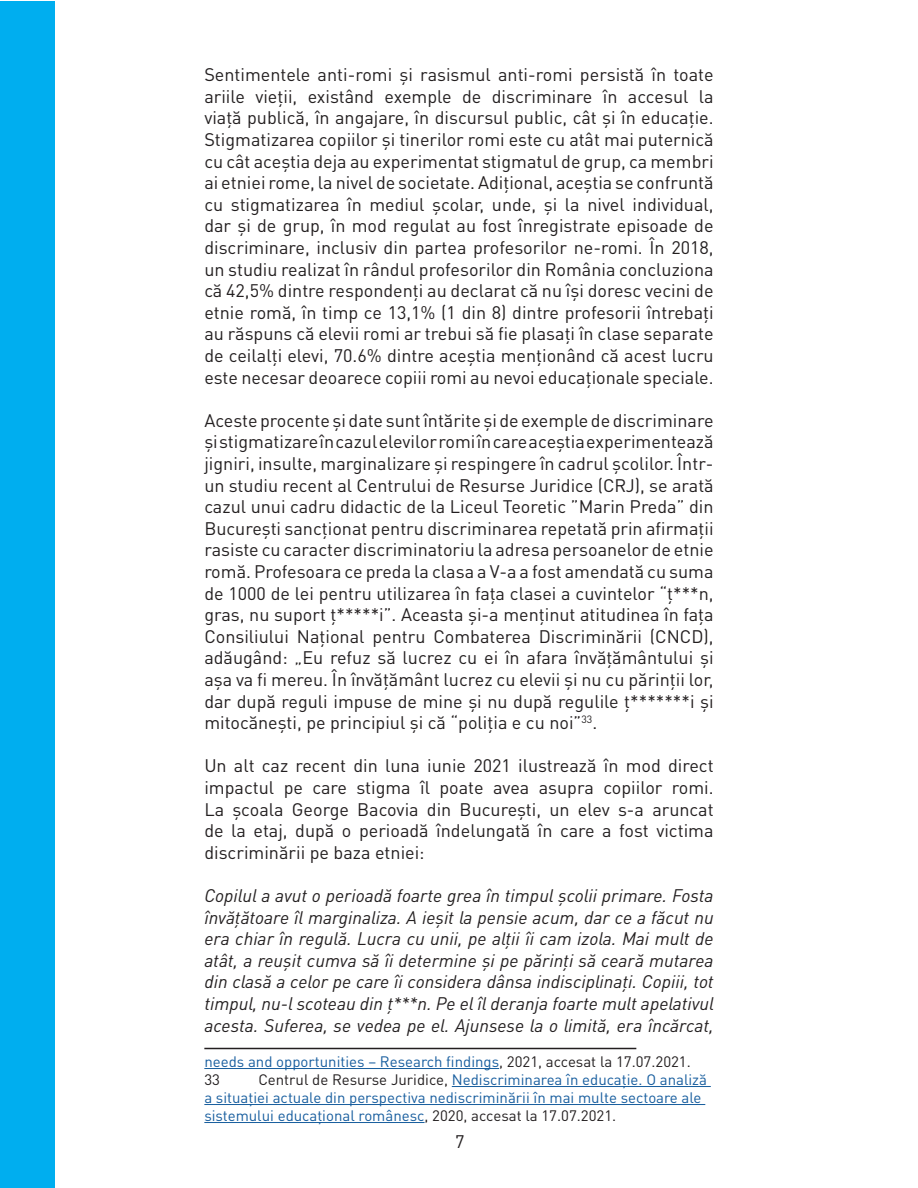
<style>
.page{position:relative;width:918px;height:1188px;background:#fff}
.page>*{position:absolute;margin:0;border:0;box-sizing:border-box;transform-origin:0 0}
.t1{font:18px/21.6px "DIN Pro";color:#231f20;text-align:justify}
.t2{font:italic 18px/21.6px "DIN Pro";color:#231f20;text-align:justify}
.t3{font:15px/18px "DIN Pro";color:#175d9e}
.t4{font:15px "DIN Pro";color:#231f20}
.s1{color:#231f20}
</style>
<div class="page">
<div style="left:0;top:2px;width:54px;height:1186px;background:#00aeef"></div>
<hr style="left:204px;top:1048px;width:432px;height:1px;background:#231f20">
<hr style="left:204px;top:1068px;width:295px;height:1px;background:#175d9e">
<hr style="left:452px;top:1086px;width:259px;height:1px;background:#175d9e">
<hr style="left:204px;top:1104px;width:501px;height:1px;background:#175d9e">
<hr style="left:204px;top:1122px;width:221px;height:1px;background:#175d9e">
<p class="t1" style="left:204px;top:63px;width:511px">Sentimentele anti-romi și rasismul anti-romi persistă în toate ariile vieții, existând exemple de discriminare în accesul la viață publică, în angajare, în discursul public, cât și în educație.<br>Stigmatizarea copiilor și tinerilor romi este cu atât mai puternică cu cât aceștia deja au experimentat stigmatul de grup, ca membri ai etniei rome, la nivel de societate. Adițional, aceștia se confruntă cu stigmatizarea în mediul școlar, unde, și la nivel individual, dar și de grup, în mod regulat au fost înregistrate episoade de discriminare, inclusiv din partea profesorilor ne-romi. În 2018, un studiu realizat în rândul profesorilor din România concluziona că 42,5% dintre respondenți au declarat că nu își doresc vecini de etnie romă, în timp ce 13,1% (1 din 8) dintre profesorii întrebați au răspuns că elevii romi ar trebui să fie plasați în clase separate de ceilalți elevi, 70.6% dintre aceștia menționând că acest lucru este necesar deoarece copiii romi au nevoi educaționale speciale.</p>
<p class="t1" style="left:204px;top:409px;width:511px">Aceste procente și date sunt întărite și de exemple de discriminare și stigmatizare în cazul elevilor romi în care aceștia experimentează jigniri, insulte, marginalizare și respingere în cadrul școlilor. Într&shy;un studiu recent al Centrului de Resurse Juridice (CRJ), se arată cazul unui cadru didactic de la Liceul Teoretic ”Marin Preda” din București sancționat pentru discriminarea repetată prin afirmaţii rasiste cu caracter discriminatoriu la adresa persoanelor de etnie romă. Profesoara ce preda la clasa a V-a a fost amendată cu suma de 1000 de lei pentru utilizarea în fața clasei a cuvintelor “ţ***n, gras, nu suport ţ*****i”. Aceasta și-a menținut atitudinea în fața Consiliului Național pentru Combaterea Discriminării (CNCD), adăugând: „Eu refuz să lucrez cu ei în afara învăţământului şi aşa va fi mereu. În învăţământ lucrez cu elevii şi nu cu părinţii lor, dar după reguli impuse de mine şi nu după regulile ţ*******i şi mitocăneşti, pe principiul şi că “poliţia e cu noi”<sup>33</sup>.</p>
<p class="t1" style="left:204px;top:754px;width:511px">Un alt caz recent din luna iunie 2021 ilustrează în mod direct impactul pe care stigma îl poate avea asupra copiilor romi.<br>La școala George Bacovia din București, un elev s-a aruncat de la etaj, după o perioadă îndelungată în care a fost victima discriminării pe baza etniei:</p>
<p class="t2" style="left:204px;top:883px;width:511px">Copilul a avut o perioadă foarte grea în timpul școlii primare. Fosta învățătoare îl marginaliza. A ieșit la pensie acum, dar ce a făcut nu era chiar în regulă. Lucra cu unii, pe alții îi cam izola. Mai mult de atât, a reușit cumva să îi determine și pe părinți să ceară mutarea din clasă a celor pe care îi considera dânsa indisciplinați. Copiii, tot timpul, nu-l scoteau din ț***n. Pe el îl deranja foarte mult apelativul acesta. Suferea, se vedea pe el. Ajunsese la o limită, era încărcat,</p>
<p class="t3" style="left:204px;top:1051px;width:488px">needs and opportunities – Research findings<span class="s1">, 2021, accesat la 17.07.2021.</span></p>
<p class="t4" style="left:204px;top:1069px;width:17px">33</p>
<p class="t3" style="left:204px;top:1069px;width:504px;text-indent:54px"><span class="s1">Centrul de Resurse Juridice,</span> Nediscriminarea în educație. O analiză a situației actuale din perspectiva nediscriminării în mai multe sectoare ale sistemului educațional românesc<span class="s1">, 2020, accesat la 17.07.2021.</span></p>
<p class="t1" style="left:455px;top:1130px;width:11px">7</p>
</div>
